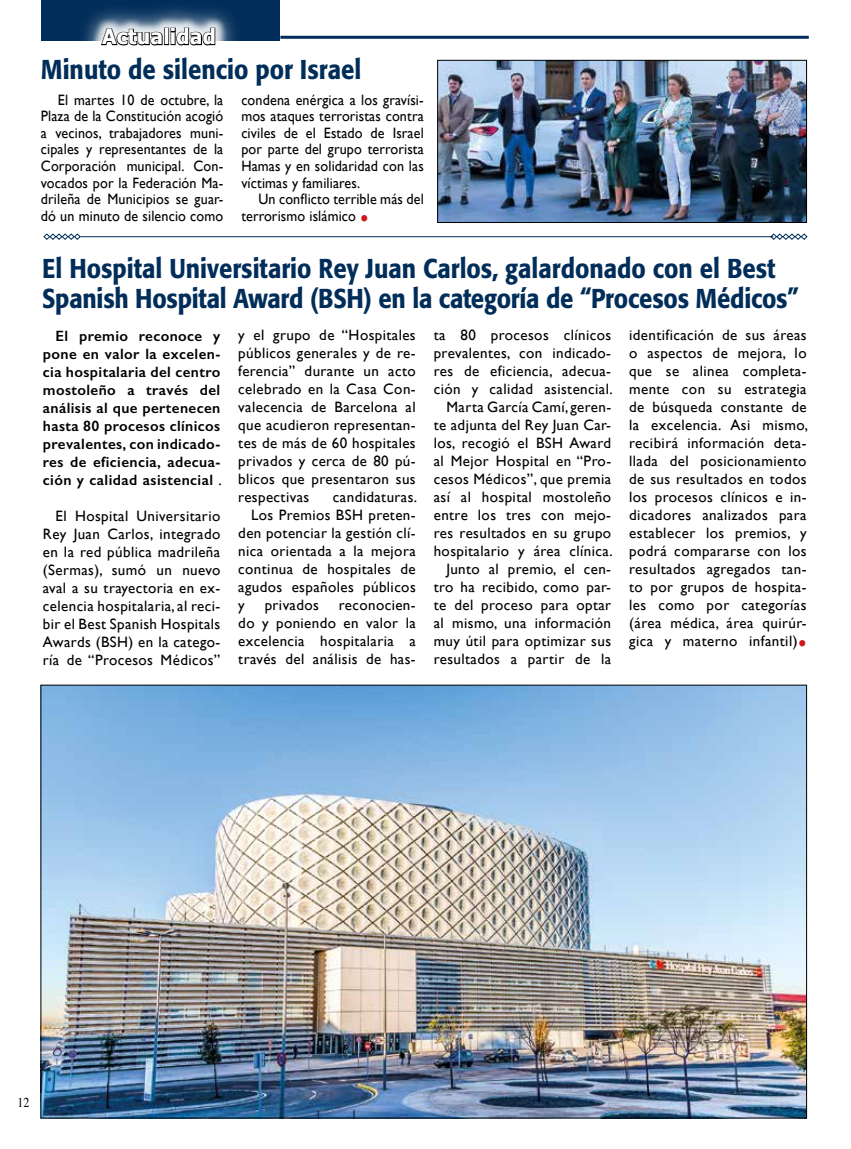
<style>
.page{position:relative;width:851px;height:1149px;background:#fff}
.page>*{position:absolute;margin:0;border:0;box-sizing:border-box;transform-origin:0 0}
.t1{font:500 27px/30px "Formata";color:#002d59;scale:.88 1}
.t2{font:700 21px "Tahoma";letter-spacing:.01em;color:#fff}
.t3{font:15px/18px "Gill Sans";letter-spacing:.025em;color:#000;text-align:justify}
.t4{font:15px/16.6px "Gill Sans";letter-spacing:.025em;color:#000;text-align:justify;scale:.94 1}
.t5{font:600 15px/18px "Gill Sans";letter-spacing:.025em;color:#000;text-align:justify}
.t6{font:13.5px "Times";color:#000;scale:.88 1}
.s1{font-size:25.5px;color:#cd171a}
.s2{font-weight:400}
</style>
<div class="page">
<hr style="left:280px;top:36px;width:528px;height:3px;background:#002d59">
<div style="left:41px;top:0;width:238px;height:40px;background:#002d59"></div>
<svg style="left:75px;top:8px;width:167px;height:33px;fill:#0c3660"></svg>
<div style="left:90px;top:16px;width:137px;height:42px;background:#fff;opacity:.75"></div>
<svg style="left:100px;top:28px;width:63px;height:18px"></svg>
<div style="left:164px;top:28px;width:5px;height:17px;border:2px solid #000"></div>
<svg style="left:170px;top:27px;width:46px;height:19px"></svg>
<img style="left:439px;top:62px;width:365px;height:159px">
<div style="left:437px;top:60px;width:369px;height:163px;border:1px solid #000"></div>
<hr style="left:80px;top:236px;width:693px;height:1px;background:#002d59">
<svg style="left:43px;top:233px;width:38px;height:7px"></svg>
<svg style="left:770px;top:233px;width:37px;height:7px"></svg>
<img style="left:43px;top:686px;width:761px;height:429px">
<h2 class="t2" style="left:102px;top:22px;width:115px">Actualidad</h2>
<h1 class="t1" style="left:41px;top:54px;width:365px">Minuto de silencio por Israel</h1>
<p class="t4" style="left:41px;top:91px;width:195px;text-indent:17px">El martes 10 de octubre, la Plaza de la Constitución acogió a vecinos, trabajadores muni&shy;cipales y representantes de la Corporación municipal. Con&shy;vocados por la Federación Ma&shy;drileña de Municipios se guar&shy;dó un minuto de silencio como</p>
<p class="t4" style="left:241px;top:91px;width:195px">condena enérgica a los gravísi&shy;mos ataques terroristas contra civiles de el Estado de Israel por parte del grupo terrorista Hamas y en solidaridad con las víctimas y familiares.</p>
<p class="t4" style="left:241px;top:191px;width:195px;text-indent:17px">Un conflicto terrible más del terrorismo islámico <span class="s1">•</span></p>
<h1 class="t1" style="left:42px;top:253px;width:861px">El Hospital Universitario Rey Juan Carlos, galardonado con el Best<br>Spanish Hospital Award (BSH) en la categoría de “Procesos Médicos”</h1>
<p class="t5" style="left:43px;top:326px;width:180px;text-indent:13px">El premio reconoce y pone en valor la excelen&shy;cia hospitalaria del centro mostoleño a través del análisis al que pertenecen hasta 80 procesos clínicos prevalentes, con indicado&shy;res de eficiencia, adecua&shy;ción y calidad asistencial <span class="s2">.</span></p>
<p class="t3" style="left:43px;top:506px;width:179px;text-indent:13px">El Hospital Universitario Rey Juan Carlos, integrado en la red pública madrileña (Sermas), sumó un nuevo aval a su trayectoria en ex&shy;celencia hospitalaria, al reci&shy;bir el Best Spanish Hospitals Awards (BSH) en la catego&shy;ría de “Procesos Médicos”</p>
<p class="t3" style="left:433px;top:326px;width:180px;text-align:right">ta 80 procesos clínicos prevalentes, con indicado&shy;res de eficiencia, adecua&shy;ción y calidad asistencial.<br>Marta García Camí, geren&shy;te adjunta del Rey Juan Car&shy;los, recogió el BSH Award al Mejor Hospital en “Pro&shy;cesos Médicos”, que premia así al hospital mostoleño entre los tres con mejo&shy;res resultados en su grupo hospitalario y área clínica.<br>Junto al premio, el cen&shy;tro ha recibido, como par&shy;te del proceso para optar al mismo, una información muy útil para optimizar sus resultados a partir de la</p>
<p class="t3" style="left:629px;top:326px;width:180px">identificación de sus áreas o aspectos de mejora, lo que se alinea completa&shy;mente con su estrategia de búsqueda constante de la excelencia. Asi mismo, recibirá información deta&shy;llada del posicionamiento de sus resultados en todos los procesos clínicos e in&shy;dicadores analizados para establecer los premios, y podrá compararse con los resultados agregados tan&shy;to por grupos de hospita&shy;les como por categorías (área médica, área quirúr&shy;gica y materno infantil)<span class="s1">•</span></p>
<p class="t3" style="left:238px;top:326px;width:179px">y el grupo de “Hospitales públicos generales y de re&shy;ferencia” durante un acto celebrado en la Casa Con&shy;valecencia de Barcelona al que acudieron representan&shy;tes de más de 60 hospitales privados y cerca de 80 pú&shy;blicos que presentaron sus respectivas</p>
<p class="t3" style="left:333px;top:488px;width:86px">candidaturas.</p>
<p class="t3" style="left:251px;top:506px;width:166px">Los Premios BSH preten-</p>
<p class="t3" style="left:238px;top:524px;width:179px">den potenciar la gestión clí-</p>
<p class="t3" style="left:238px;top:542px;width:179px">nica orientada a la mejora</p>
<p class="t3" style="left:238px;top:560px;width:179px">continua de hospitales de</p>
<p class="t3" style="left:238px;top:578px;width:179px">agudos españoles públicos</p>
<p class="t3" style="left:238px;top:596px;width:8px">y</p>
<p class="t3" style="left:265px;top:596px;width:56px">privados</p>
<p class="t3" style="left:238px;top:596px;width:179px;text-indent:100px">reconocien&shy;do y poniendo en valor la excelencia hospitalaria a través del análisis de has-</p>
<p class="t6" style="left:17px;top:1089px;width:15px">12</p>
</div>
